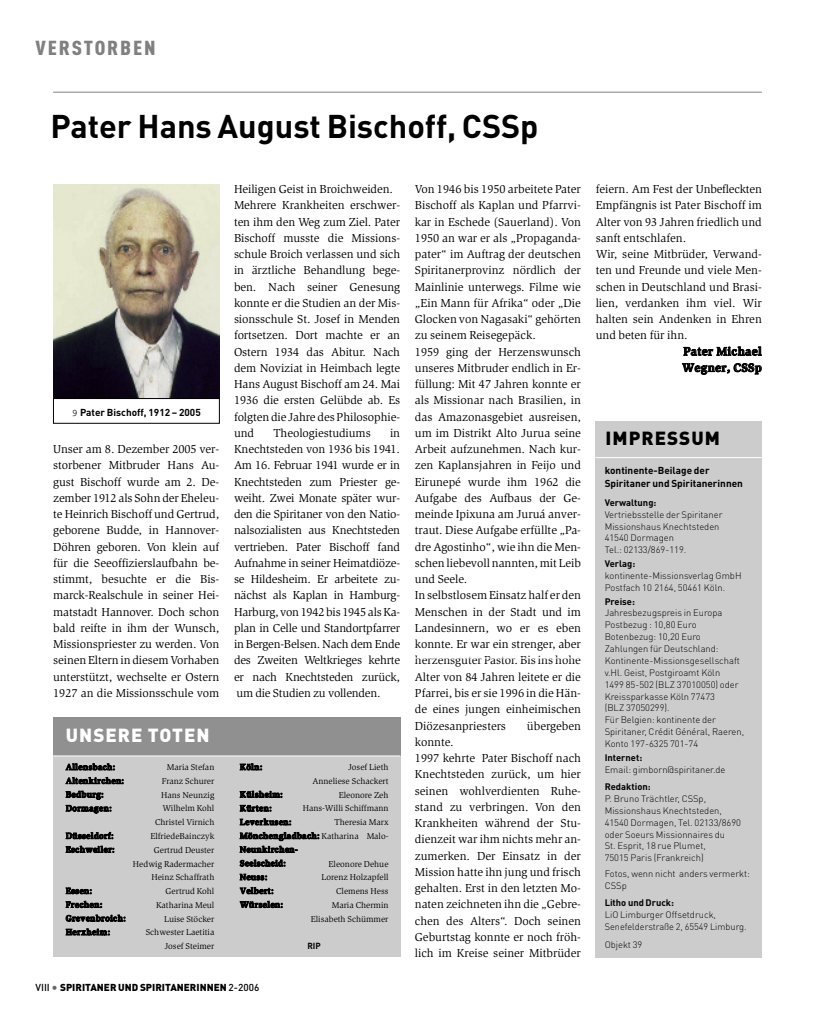
<style>
.page{position:relative;width:815px;height:1028px;background:#fff}
.page>*{position:absolute;margin:0;border:0;box-sizing:border-box;transform-origin:0 0}
.t1{font:700 32.5px "DIN Pro";color:#000}
.t2{font:900 20px "DIN Cond";letter-spacing:.085em;color:#808080;scale:1.1 1}
.t3{font:900 18.75px "DIN Pro";letter-spacing:.055em;color:#fff}
.t4{font:900 18.75px "DIN Pro";letter-spacing:.055em;color:#000}
.t5{font:11.88px/16.2px "Slimbach Std";color:#000}
.t6{font:700 11.88px/16.2px "Slimbach Std";letter-spacing:.025em;color:#000}
.t7{font:700 10px/13.1px "DIN Pro";color:#000}
.t8{font:900 10px "DIN Pro";color:#000}
.t9{font:300 9.38px/11.9px "DIN Pro";color:#000}
.t10{font:700 9.38px "DIN Pro";color:#000}
.t11{font:8.75px/13.8px "Slimbach Std";color:#000;text-align:right}
.t12{font:700 8.75px/13.6px "Slimbach Std";letter-spacing:.03em;color:#000}
.t13{font:700 8.75px "DIN Pro";color:#000;scale:.96 1}
.s1{font-family:"Courier";font-weight:400}
.s2{font-weight:400}
.s3{font-weight:500}
.s4{font-weight:500;font-size:12.5px;color:#666}
</style>
<div class="page">
<img style="left:53px;top:184px;width:167px;height:214px">
<hr style="left:53px;top:92px;width:709px;height:1px;background:#808080">
<div style="left:595px;top:421px;width:167px;height:536px;background:#ccc"></div>
<hr style="left:595px;top:457px;width:167px;height:1px;background:#fff">
<div style="left:53px;top:722px;width:347px;height:235px;background:#ccc"></div>
<div style="left:53px;top:716px;width:347px;height:39px;background:#909090"></div>
<hr style="left:53px;top:755px;width:347px;height:1px;background:#fff">
<div style="left:53px;top:398px;width:167px;height:25px;border:1px solid #000"></div>
<h2 class="t2" style="left:35px;top:36px;width:111px">VERSTORBEN</h2>
<h1 class="t1" style="left:50px;top:107px;width:490px">Pater Hans August Bischoff, CSSp</h1>
<p class="t7" style="left:72px;top:406px;width:130px"><span class="s1">9</span> Pater Bischoff, 1912 – 2005</p>
<p class="t5" style="left:53px;top:442px;width:168px;text-align:justify">Unser am 8. Dezember 2005 ver&shy;storbener Mitbruder Hans Au&shy;gust Bischoff wurde am 2. De&shy;zember 1912 als Sohn der Eheleu&shy;te Heinrich Bischoff und Gertrud, geborene Budde, in Hannover-Döhren geboren. Von klein auf für die Seeoffizierslaufbahn be&shy;stimmt, besuchte er die Bis&shy;marck-Realschule in seiner Hei&shy;matstadt Hannover. Doch schon bald reifte in ihm der Wunsch, Missionspriester zu werden. Von seinen Eltern in diesem Vorhaben unterstützt, wechselte er Ostern 1927 an die Missionsschule vom</p>
<h3 class="t3" style="left:66px;top:724px;width:145px">UNSERE TOTEN</h3>
<p class="t12" style="left:66px;top:761px;width:51px">Allensbach:</p>
<p class="t11" style="left:167px;top:761px;width:49px">Maria Stefan</p>
<p class="t12" style="left:66px;top:774px;width:60px">Altenkirchen:</p>
<p class="t11" style="left:162px;top:774px;width:54px">Franz Schurer</p>
<p class="t12" style="left:66px;top:788px;width:39px">Bedburg:</p>
<p class="t11" style="left:161px;top:788px;width:55px">Hans Neunzig</p>
<p class="t12" style="left:66px;top:802px;width:48px">Dormagen:</p>
<p class="t11" style="left:155px;top:802px;width:61px">Wilhelm Kohl<br>Christel Virnich</p>
<p class="t12" style="left:66px;top:829px;width:49px">Düsseldorf:</p>
<p class="t11" style="left:150px;top:829px;width:65px">ElfriedeBainczyk</p>
<p class="t12" style="left:66px;top:843px;width:50px">Eschweiler:</p>
<p class="t11" style="left:133px;top:843px;width:83px">Gertrud Deuster<br>Hedwig Radermacher<br>Heinz Schaffrath</p>
<p class="t12" style="left:66px;top:884px;width:28px">Essen:</p>
<p class="t11" style="left:166px;top:884px;width:50px">Gertrud Kohl</p>
<p class="t12" style="left:66px;top:898px;width:38px">Frechen:</p>
<p class="t11" style="left:156px;top:898px;width:60px">Katharina Meul</p>
<p class="t12" style="left:66px;top:912px;width:62px">Grevenbroich:</p>
<p class="t11" style="left:164px;top:912px;width:52px">Luise Stöcker</p>
<p class="t12" style="left:66px;top:926px;width:46px">Herxheim:</p>
<p class="t11" style="left:146px;top:926px;width:70px">Schwester Laetitia<br>Josef Steimer</p>
<p class="t5" style="left:234px;top:182px;width:168px">Heiligen Geist in Broichweiden.<br>Mehrere Krankheiten erschwer&shy;ten ihm den Weg zum Ziel. Pater<br>Bischoff musste die Missions&shy;schule Broich verlassen und sich in ärztliche Behandlung bege&shy;ben. Nach seiner Genesung konnte er die Studien an der Mis&shy;sionsschule St. Josef in Menden fortsetzen. Dort machte er an<br>Ostern 1934 das Abitur. Nach dem Noviziat in Heimbach legte<br>Hans August Bischoff am 24. Mai<br>1936 die ersten Gelübde ab. Es folgten die Jahre des Philosophie&shy;und</p>
<p class="t5" style="left:273px;top:425px;width:99px">Theologiestudiums</p>
<p class="t5" style="left:234px;top:425px;width:168px;text-align:justify;text-indent:156px">in Knechtsteden von 1936 bis 1941.<br>Am 16. Februar 1941 wurde er in Knechtsteden zum Priester ge&shy;weiht. Zwei Monate später wur&shy;den die Spiritaner von den Natio&shy;nalsozialisten aus Knechtsteden vertrieben. Pater Bischoff fand Aufnahme in seiner Heimatdiöze&shy;se Hildesheim. Er arbeitete zu&shy;nächst als Kaplan in Hamburg-Harburg,von1942bis1945alsKa&shy;plan in Celle und Standortpfarrer in Bergen-Belsen. Nach dem Ende des Zweiten Weltkrieges kehrte er nach Knechtsteden zurück, um die Studien zu vollenden.</p>
<p class="t12" style="left:240px;top:761px;width:24px">Köln:</p>
<p class="t11" style="left:313px;top:761px;width:77px">Josef Lieth<br>Anneliese Schackert</p>
<p class="t12" style="left:240px;top:788px;width:44px">Külsheim:</p>
<p class="t11" style="left:339px;top:788px;width:51px">Eleonore Zeh</p>
<p class="t12" style="left:240px;top:802px;width:33px">Kürten:</p>
<p class="t11" style="left:303px;top:802px;width:87px">Hans-Willi Schiffmann</p>
<p class="t12" style="left:240px;top:816px;width:53px">Leverkusen:</p>
<p class="t12" style="left:240px;top:816px;width:150px;text-indent:95px"><span class="s2">Theresia Marx<br></span>Mönchengladbach: <span class="s2">Katharina Malo-<br></span>Neunkirchen-<br>Seelscheid:</p>
<p class="t11" style="left:329px;top:857px;width:61px">Eleonore Dehue</p>
<p class="t12" style="left:240px;top:871px;width:29px">Neuss:</p>
<p class="t11" style="left:322px;top:871px;width:68px">Lorenz Holzapfell</p>
<p class="t12" style="left:240px;top:884px;width:35px">Velbert:</p>
<p class="t11" style="left:336px;top:884px;width:54px">Clemens Hess</p>
<p class="t12" style="left:240px;top:898px;width:45px">Würselen:</p>
<p class="t11" style="left:311px;top:898px;width:79px">Maria Chermin<br>Elisabeth Schümmer</p>
<p class="t13" style="left:307px;top:940px;width:15px">RIP</p>
<p class="t8" style="left:35px;top:982px;width:226px"><span class="s3">VIII</span> <span class="s4">•</span> SPIRITANER UND SPIRITANERINNEN <span class="s3">2-2006</span></p>
<p class="t5" style="left:415px;top:182px;width:168px">Von 1946 bis 1950 arbeitete Pater<br>Bischoff als Kaplan und Pfarrvi&shy;kar in Eschede (Sauerland). Von<br>1950 an war er als „Propaganda&shy;pater“ im Auftrag der deutschen<br>Spiritanerprovinz nördlich der<br>Mainlinie unterwegs. Filme wie „Ein Mann für Afrika“ oder „Die<br>Glocken von Nagasaki“ gehörten zu seinem Reisegepäck.<br>1959 ging der Herzenswunsch unseres Mitbruder endlich in Er&shy;füllung: Mit 47 Jahren konnte er als Missionar nach Brasilien, in das Amazonasgebiet ausreisen, um im Distrikt Alto Jurua seine<br>Arbeit aufzunehmen. Nach kur&shy;zen Kaplansjahren in Feijo und<br>Eirunepé wurde ihm 1962 die<br>Aufgabe des Aufbaus der Ge&shy;meinde Ipixuna am Juruá anver&shy;traut. Diese Aufgabe erfüllte „Pa&shy;dre Agostinho“, wie ihn die Men&shy;schen liebevoll nannten, mit Leib und Seele.<br>In selbstlosem Einsatz half er den<br>Menschen in der Stadt und im<br>Landesinnern, wo er es eben konnte. Er war ein strenger, aber herzensguter Pastor. Bis ins hohe<br>Alter von 84 Jahren leitete er die<br>Pfarrei, bis er sie 1996 in die Hän&shy;de eines jungen einheimischen<br>Diözesanpriesters</p>
<p class="t5" style="left:527px;top:718px;width:56px">übergeben</p>
<p class="t5" style="left:415px;top:734px;width:168px">konnte.<br>1997 kehrte Pater Bischoff nach<br>Knechtsteden zurück, um hier seinen wohlverdienten Ruhe&shy;stand zu verbringen. Von den<br>Krankheiten während der Stu&shy;dienzeit war ihm nichts mehr an&shy;zumerken. Der Einsatz in der<br>Mission hatte ihn jung und frisch gehalten. Erst in den letzten Mo&shy;naten zeichneten ihn die „Gebre&shy;chen des Alters“. Doch seinen<br>Geburtstag konnte er noch fröh&shy;lich im Kreise seiner Mitbrüder</p>
<p class="t5" style="left:596px;top:182px;width:168px">feiern. Am Fest der Unbefleckten<br>Empfängnis ist Pater Bischoff im<br>Alter von 93 Jahren friedlich und sanft entschlafen.<br>Wir, seine Mitbrüder, Verwand&shy;ten und Freunde und viele Men&shy;schen in Deutschland und Brasi&shy;lien, verdanken ihm viel. Wir halten sein Andenken in Ehren und beten für ihn.</p>
<p class="t6" style="left:682px;top:344px;width:81px">Pater Michael<br>Wegner, CSSp</p>
<h3 class="t4" style="left:605px;top:426px;width:116px">IMPRESSUM</h3>
<p class="t7" style="left:605px;top:463px;width:140px">kontinente-Beilage der<br>Spiritaner und Spiritanerinnen</p>
<p class="t10" style="left:605px;top:497px;width:53px">Verwaltung:</p>
<p class="t9" style="left:605px;top:508px;width:119px">Vertriebsstelle der Spiritaner<br>Missionshaus Knechtsteden<br>41540 Dormagen<br>Tel.: 02133/869-119.</p>
<p class="t10" style="left:605px;top:558px;width:32px">Verlag:</p>
<p class="t9" style="left:605px;top:569px;width:138px">kontinente-Missionsverlag GmbH<br>Postfach 10 2164, 50461 Köln.</p>
<p class="t10" style="left:605px;top:595px;width:32px">Preise:</p>
<p class="t9" style="left:605px;top:607px;width:141px">Jahresbezugspreis in Europa<br>Postbezug : 10,80 Euro<br>Botenbezug: 10,20 Euro<br>Zahlungen für Deutschland:<br>Kontinente-Missionsgesellschaft v.Hl. Geist, Postgiroamt Köln<br>1499 85-502 (BLZ 37010050) oder<br>Kreissparkasse Köln 77473<br>(BLZ 37050299).<br>Für Belgien: kontinente der<br>Spiritaner, Crédit Général, Raeren,<br>Konto 197-6325 701-74</p>
<p class="t10" style="left:605px;top:752px;width:39px">Internet:</p>
<p class="t9" style="left:605px;top:763px;width:122px">Email: gimborn@spiritaner.de</p>
<p class="t10" style="left:605px;top:781px;width:48px">Redaktion:</p>
<p class="t9" style="left:605px;top:792px;width:138px">P. Bruno Trächtler, CSSp,<br>Missionshaus Knechtsteden,<br>41540 Dormagen, Tel. 02133/8690 oder Soeurs Missionnaires du<br>St. Esprit, 18 rue Plumet,<br>75015 Paris (Frankreich)</p>
<p class="t9" style="left:605px;top:867px;width:147px">Fotos, wenn nicht anders vermerkt:<br>CSSp</p>
<p class="t10" style="left:605px;top:897px;width:71px">Litho und Druck:</p>
<p class="t9" style="left:605px;top:908px;width:143px">LiO Limburger Offsetdruck,<br>Senefelderstraße 2, 65549 Limburg.</p>
<p class="t9" style="left:605px;top:939px;width:39px">Objekt 39</p>
</div>
